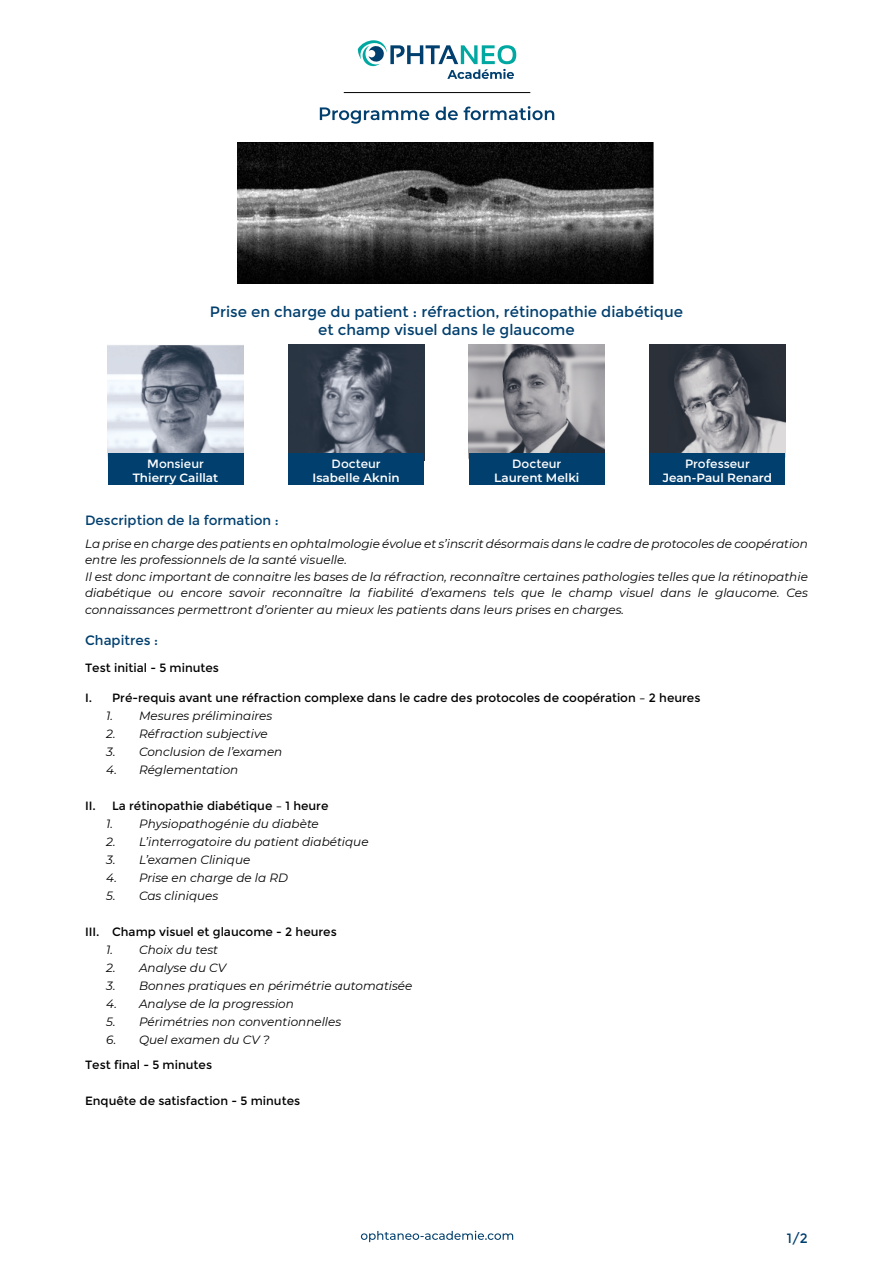
<style>
.page{position:relative;width:893px;height:1263px;background:#fff}
.page>*{position:absolute;margin:0;border:0;box-sizing:border-box;transform-origin:0 0}
.t1{font:15px "Montserrat";color:#003f6e}
.t2{font:13.5px "Montserrat";color:#003f6e}
.t3{font:italic 12px/16.5px "Montserrat";color:#000}
.t4{font:12px "Montserrat";color:#000}
.t5{font:600 12px "Montserrat";color:#fff}
.t6{font:12px "Montserrat";color:#fff}
</style>
<div class="page">
<svg style="left:357px;top:40px;width:159px;height:39px"></svg>
<svg style="left:320px;top:106px;width:234px;height:18px"></svg>
<hr style="left:344px;top:92px;width:186px;height:1px;background:#000">
<img style="left:238px;top:143px;width:416px;height:140px">
<svg style="left:361px;top:1231px;width:152px;height:11px"></svg>
<img style="left:288px;top:344px;width:136px;height:110px">
<div style="left:288px;top:454px;width:136px;height:31px;background:#003f6e"></div>
<img style="left:469px;top:344px;width:136px;height:110px">
<div style="left:469px;top:454px;width:136px;height:31px;background:#003f6e"></div>
<img style="left:649px;top:344px;width:136px;height:110px">
<div style="left:649px;top:454px;width:136px;height:31px;background:#003f6e"></div>
<img style="left:108px;top:345px;width:135px;height:109px">
<div style="left:108px;top:454px;width:135px;height:31px;background:#003f6e"></div>
<p class="t1" style="left:210px;top:303px;width:475px">Prise en charge du patient : réfraction, rétinopathie diabétique</p>
<p class="t1" style="left:318px;top:321px;width:258px">et champ visuel dans le glaucome</p>
<p class="t6" style="left:147px;top:457px;width:58px">Monsieur</p>
<p class="t5" style="left:133px;top:469px;width:87px">Thierry Caillat</p>
<p class="t6" style="left:332px;top:457px;width:51px">Docteur</p>
<p class="t5" style="left:313px;top:469px;width:89px">Isabelle Aknin</p>
<p class="t6" style="left:512px;top:457px;width:51px">Docteur</p>
<p class="t5" style="left:494px;top:469px;width:87px">Laurent Melki</p>
<p class="t6" style="left:685px;top:457px;width:66px">Professeur</p>
<p class="t5" style="left:663px;top:469px;width:111px">Jean-Paul Renard</p>
<p class="t2" style="left:85px;top:513px;width:195px">Description de la formation :</p>
<p class="t3" style="left:85px;top:535px;width:724px">La prise en charge des patients en ophtalmologie évolue et s’inscrit désormais dans le cadre de protocoles de coopération entre les professionnels de la santé visuelle.</p>
<p class="t3" style="left:85px;top:568px;width:724px;text-align:justify">Il est donc important de connaitre les bases de la réfraction, reconnaître certaines pathologies telles que la rétinopathie diabétique ou encore savoir reconnaître la fiabilité d’examens tels que le champ visuel dans le glaucome. Ces connaissances permettront d’orienter au mieux les patients dans leurs prises en charges.</p>
<p class="t2" style="left:85px;top:632px;width:75px">Chapitres :</p>
<p class="t4" style="left:85px;top:661px;width:135px">Test initial - 5 minutes</p>
<p class="t4" style="left:85px;top:691px;width:617px">I. Pré-requis avant une réfraction complexe dans le cadre des protocoles de coopération – 2 heures</p>
<p class="t3" style="left:106px;top:707px;width:168px">1. Mesures préliminaires</p>
<p class="t3" style="left:106px;top:725px;width:163px">2. Réfraction subjective</p>
<p class="t3" style="left:106px;top:743px;width:178px">3. Conclusion de l’examen</p>
<p class="t3" style="left:106px;top:761px;width:134px">4. Réglementation</p>
<p class="t4" style="left:85px;top:799px;width:245px">II. La rétinopathie diabétique – 1 heure</p>
<p class="t3" style="left:106px;top:815px;width:214px">1. Physiopathogénie du diabète</p>
<p class="t3" style="left:106px;top:833px;width:264px">2. L’interrogatoire du patient diabétique</p>
<p class="t3" style="left:106px;top:851px;width:146px">3. L’examen Clinique</p>
<p class="t3" style="left:106px;top:869px;width:183px">4. Prise en charge de la RD</p>
<p class="t3" style="left:106px;top:887px;width:114px">5. Cas cliniques</p>
<p class="t4" style="left:85px;top:925px;width:253px">III. Champ visuel et glaucome - 2 heures</p>
<p class="t3" style="left:106px;top:941px;width:113px">1. Choix du test</p>
<p class="t3" style="left:106px;top:959px;width:121px">2. Analyse du CV</p>
<p class="t3" style="left:106px;top:977px;width:308px">3. Bonnes pratiques en périmétrie automatisée</p>
<p class="t3" style="left:106px;top:995px;width:189px">4. Analyse de la progression</p>
<p class="t3" style="left:106px;top:1013px;width:236px">5. Périmétries non conventionnelles</p>
<p class="t3" style="left:106px;top:1031px;width:165px">6. Quel examen du CV ?</p>
<p class="t4" style="left:85px;top:1058px;width:129px">Test final - 5 minutes</p>
<p class="t4" style="left:85px;top:1094px;width:217px">Enquête de satisfaction - 5 minutes</p>
<p class="t2" style="left:787px;top:1230px;width:23px">1/2</p>
</div>
